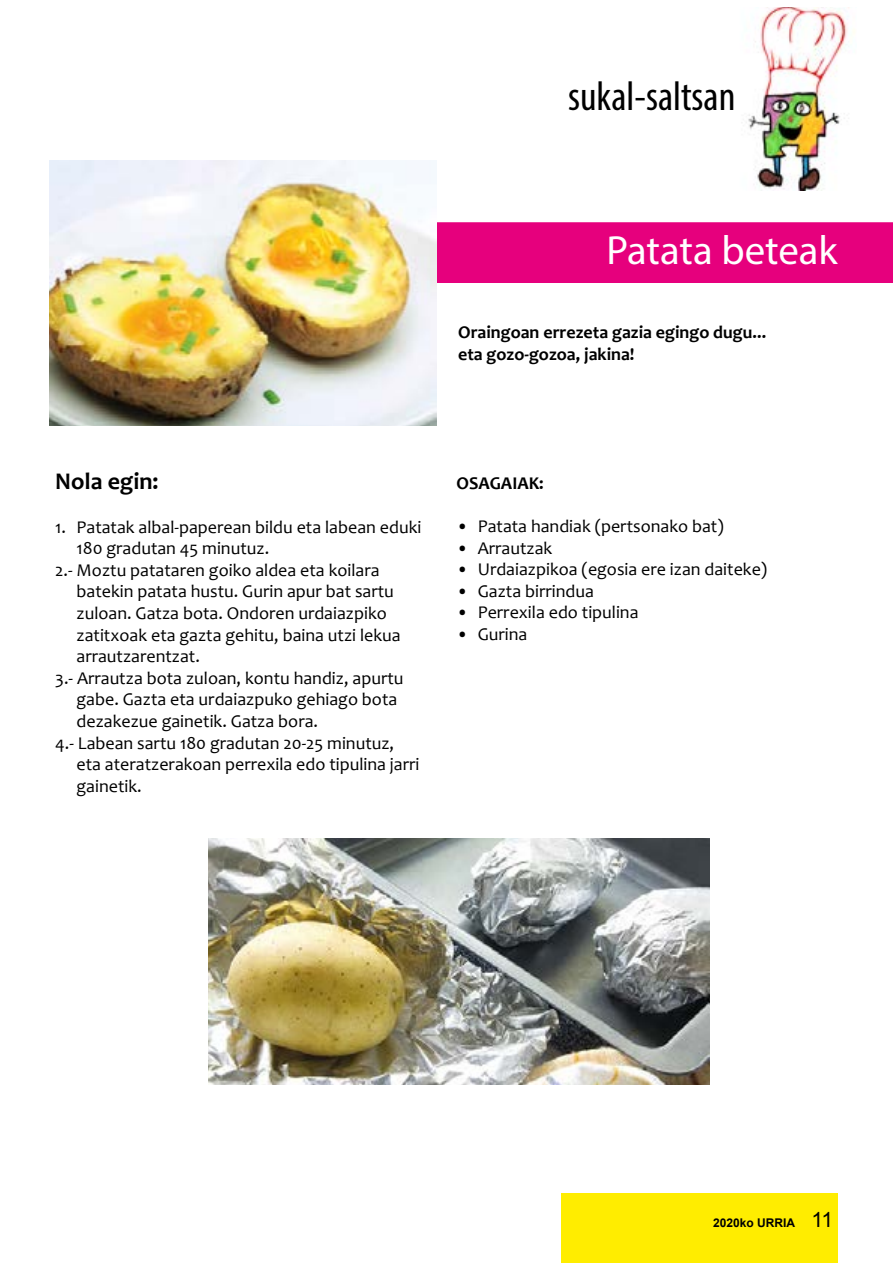
<style>
.page{position:relative;width:893px;height:1263px;background:#fff}
.page>*{position:absolute;margin:0;border:0;box-sizing:border-box;transform-origin:0 0}
.t1{font:condensed 41.4px "Myriad Pro";color:#000}
.t2{font:40.8px "Myriad Pro";color:#fff}
.t3{font:700 24px "Candara";color:#000}
.t4{font:18px "Candara";color:#000}
.t5{font:700 18px/21.6px "Candara";color:#000}
.t6{font:700 12px "Arial";color:#000}
.s1{font-weight:400;font-size:21px}
</style>
<div class="page">
<div style="left:561px;top:1193px;width:277px;height:70px;background:#ffed00"></div>
<img style="left:746px;top:7px;width:109px;height:183px">
<div style="left:437px;top:222px;width:456px;height:61px;background:#e6007d"></div>
<img style="left:209px;top:839px;width:501px;height:245px">
<img style="left:49px;top:161px;width:388px;height:264px">
<h1 class="t1" style="left:568px;top:71px;width:169px">sukal-saltsan</h1>
<h2 class="t2" style="left:606px;top:225px;width:233px">Patata beteak</h2>
<p class="t5" style="left:458px;top:321px;width:310px">Oraingoan errezeta gazia egingo dugu... eta gozo-gozoa, jakina!</p>
<h3 class="t3" style="left:55px;top:467px;width:105px">Nola egin:</h3>
<p class="t4" style="left:55px;top:516px;width:368px">1. Patatak albal-paperean bildu eta labean eduki</p>
<p class="t4" style="left:77px;top:537px;width:194px">180 gradutan 45 minutuz.</p>
<p class="t4" style="left:55px;top:559px;width:326px">2.- Moztu patataren goiko aldea eta koilara</p>
<p class="t4" style="left:77px;top:581px;width:319px">batekin patata hustu. Gurin apur bat sartu</p>
<p class="t4" style="left:77px;top:602px;width:312px">zuloan. Gatza bota. Ondoren urdaiazpiko</p>
<p class="t4" style="left:77px;top:624px;width:326px">zatitxoak eta gazta gehitu, baina utzi lekua</p>
<p class="t4" style="left:77px;top:645px;width:125px">arrautzarentzat.</p>
<p class="t4" style="left:55px;top:667px;width:350px">3.- Arrautza bota zuloan, kontu handiz, apurtu</p>
<p class="t4" style="left:77px;top:689px;width:322px">gabe. Gazta eta urdaiazpuko gehiago bota</p>
<p class="t4" style="left:77px;top:710px;width:243px">dezakezue gainetik. Gatza bora.</p>
<p class="t4" style="left:55px;top:732px;width:340px">4.- Labean sartu 180 gradutan 20-25 minutuz,</p>
<p class="t4" style="left:77px;top:753px;width:344px">eta ateratzerakoan perrexila edo tipulina jarri</p>
<p class="t4" style="left:77px;top:775px;width:67px">gainetik.</p>
<p class="t5" style="left:456px;top:472px;width:89px">OSAGAIAK:</p>
<p class="t4" style="left:456px;top:515px;width:269px">• Patata handiak (pertsonako bat)</p>
<p class="t4" style="left:456px;top:537px;width:97px">• Arrautzak</p>
<p class="t4" style="left:456px;top:558px;width:312px">• Urdaiazpikoa (egosia ere izan daiteke)</p>
<p class="t4" style="left:456px;top:580px;width:139px">• Gazta birrindua</p>
<p class="t4" style="left:456px;top:602px;width:184px">• Perrexila edo tipulina</p>
<p class="t4" style="left:456px;top:623px;width:72px">• Gurina</p>
<p class="t6" style="left:713px;top:1215px;width:122px">2020ko URRIA <span class="s1">11</span></p>
</div>
